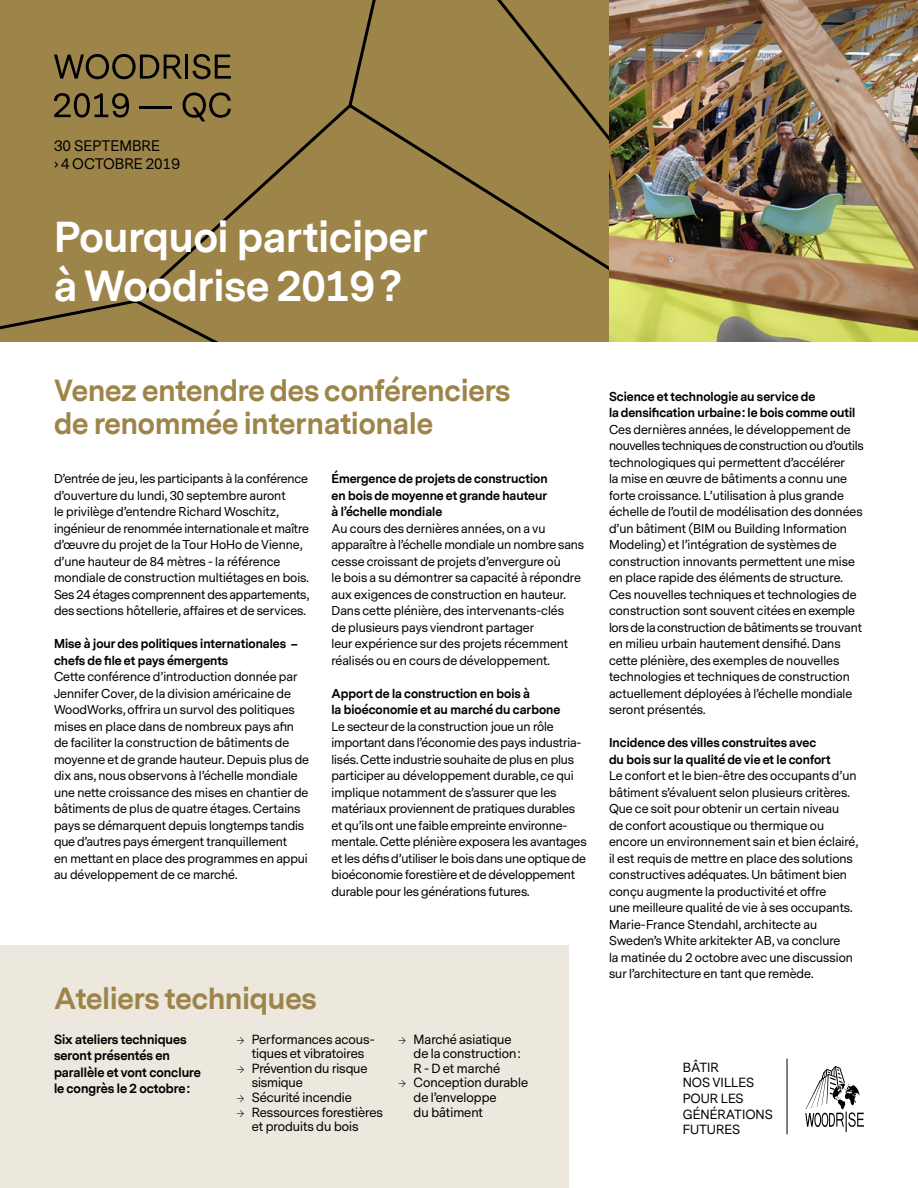
<style>
.page{position:relative;width:918px;height:1188px;background:#fff}
.page>*{position:absolute;margin:0;border:0;box-sizing:border-box;transform-origin:0 0}
.t1{font:700 40.5px/49.5px "Messina Sans";color:#fff}
.t2{font:700 28.5px/33px "Messina Sans";color:#9d8549}
.t3{font:14.25px/18px "Messina Sans";color:#000}
.t4{font:12.45px/15.6px "Messina Sans";color:#000}
.t5{font:12.3px/14.7px "Messina Sans";color:#000}
.t6{font:700 12.3px/16.5px "Messina Sans";color:#000}
.t7{font:12px/16.5px "Messina Sans";color:#000}
.t8{font:700 12px/16.5px "Messina Sans";color:#000}
.s1{font-family:"Simplon BP Mono";font-weight:500}
</style>
<div class="page">
<div style="left:0;top:945px;width:569px;height:243px;background:#ede8de"></div>
<div style="left:0;top:0;width:609px;height:342px;background:#9d8549"></div>
<svg style="left:54px;top:54px;width:128px;height:25px;background:#6a5931"></svg>
<hr style="left:185px;top:55px;width:3px;height:24px;background:#000">
<svg style="left:193px;top:54px;width:38px;height:25px"></svg>
<svg style="left:54px;top:93px;width:75px;height:25px;background:#695931"></svg>
<hr style="left:140px;top:107px;width:32px;height:2px;background:#000">
<svg style="left:183px;top:93px;width:48px;height:28px"></svg>
<svg style="left:805px;top:1066px;width:59px;height:66px"></svg>
<img style="left:609px;top:0;width:309px;height:342px">
<hr style="left:787px;top:1059px;width:1px;height:75px;background:#000">
<p class="t3" style="left:54px;top:137px;width:127px">30 SEPTEMBRE<br>› 4 OCTOBRE 2019</p>
<h1 class="t1" style="left:54px;top:214px;width:376px">Pourquoi participer à Woodrise 2019?</h1>
<h2 class="t2" style="left:54px;top:375px;width:458px">Venez entendre des conférenciers de renommée internationale</h2>
<p class="t7" style="left:54px;top:471px;width:257px">D’entrée de jeu, les participants à la conférence d’ouverture du lundi, 30 septembre auront<br>le privilège d’entendre Richard Woschitz, ingénieur de renommée internationale et maître d’œuvre du projet de la Tour HoHo de Vienne, d’une hauteur de 84 mètres - la référence mondiale de construction multiétages en bois.<br>Ses 24 étages comprennent des appartements, des sections hôtellerie, affaires et de services.</p>
<p class="t8" style="left:54px;top:636px;width:246px">Mise à jour des politiques internationales – chefs de file et pays émergents</p>
<p class="t7" style="left:54px;top:669px;width:257px">Cette conférence d’introduction donnée par Jennifer Cover, de la division américaine de WoodWorks, offrira un survol des politiques mises en place dans de nombreux pays afin de faciliter la construction de bâtiments de moyenne et de grande hauteur. Depuis plus de dix ans, nous observons à l’échelle mondiale une nette croissance des mises en chantier de bâtiments de plus de quatre étages. Certains pays se démarquent depuis longtemps tandis que d’autres pays émergent tranquillement<br>en mettant en place des programmes en appui au développement de ce marché.</p>
<p class="t8" style="left:332px;top:471px;width:218px;text-align:justify">Émergence de projets de construction en bois de moyenne et grande hauteur à l’échelle mondiale</p>
<p class="t7" style="left:332px;top:520px;width:254px">Au cours des dernières années, on a vu apparaître à l’échelle mondiale un nombre sans cesse croissant de projets d’envergure où<br>le bois a su démontrer sa capacité à répondre aux exigences de construction en hauteur.<br>Dans cette plénière, des intervenants-clés<br>de plusieurs pays viendront partager<br>leur expérience sur des projets récemment réalisés ou en cours de développement.</p>
<p class="t8" style="left:332px;top:685px;width:230px">Apport de la construction en bois à<br>la bioéconomie et au marché du carbone</p>
<p class="t7" style="left:332px;top:718px;width:257px">Le secteur de la construction joue un rôle important dans l’économie des pays industria&shy;lisés. Cette industrie souhaite de plus en plus participer au développement durable, ce qui implique notamment de s’assurer que les matériaux proviennent de pratiques durables et qu’ils ont une faible empreinte environne&shy;mentale. Cette plénière exposera les avantages et les défis d’utiliser le bois dans une optique de bioéconomie forestière et de développement durable pour les générations futures.</p>
<h2 class="t2" style="left:54px;top:983px;width:264px">Ateliers techniques</h2>
<p class="t6" style="left:54px;top:1032px;width:148px">Six ateliers techniques seront présentés en parallèle et vont conclure le congrès le 2 octobre:</p>
<p class="t5" style="left:237px;top:1032px;width:140px;text-align:center"><span class="s1">→</span> Performances acous&shy;tiques et vibratoires</p>
<p class="t5" style="left:252px;top:1061px;width:117px;text-indent:-15px"><span class="s1">→</span> Prévention du risque sismique</p>
<p class="t5" style="left:237px;top:1091px;width:117px"><span class="s1">→</span> Sécurité incendie</p>
<p class="t5" style="left:252px;top:1105px;width:133px;text-indent:-15px"><span class="s1">→</span> Ressources forestières et produits du bois</p>
<p class="t5" style="left:414px;top:1032px;width:109px;text-indent:-15px"><span class="s1">→</span> Marché asiatique de la construction:<br>R - D et marché</p>
<p class="t5" style="left:414px;top:1076px;width:116px;text-indent:-15px"><span class="s1">→</span> Conception durable de l’enveloppe<br>du bâtiment</p>
<p class="t8" style="left:609px;top:388px;width:248px">Science et technologie au service de<br>la densification urbaine: le bois comme outil</p>
<p class="t7" style="left:609px;top:421px;width:256px">Ces dernières années, le développement de nouvelles techniques de construction ou d’outils technologiques qui permettent d’accélérer<br>la mise en œuvre de bâtiments a connu une forte croissance. L’utilisation à plus grande échelle de l’outil de modélisation des données d’un bâtiment (BIM ou Building Information Modeling) et l’intégration de systèmes de construction innovants permettent une mise en place rapide des éléments de structure.<br>Ces nouvelles techniques et technologies de construction sont souvent citées en exemple lors de la construction de bâtiments se trouvant en milieu urbain hautement densifié. Dans cette plénière, des exemples de nouvelles technologies et techniques de construction actuellement déployées à l’échelle mondiale seront présentés.</p>
<p class="t8" style="left:609px;top:735px;width:223px">Incidence des villes construites avec du bois sur la qualité de vie et le confort</p>
<p class="t7" style="left:609px;top:768px;width:251px">Le confort et le bien-être des occupants d’un bâtiment s’évaluent selon plusieurs critères.<br>Que ce soit pour obtenir un certain niveau<br>de confort acoustique ou thermique ou encore un environnement sain et bien éclairé, il est requis de mettre en place des solutions constructives adéquates. Un bâtiment bien conçu augmente la productivité et offre<br>une meilleure qualité de vie à ses occupants.<br>Marie-France Stendahl, architecte au Sweden’s White arkitekter AB, va conclure<br>la matinée du 2 octobre avec une discussion sur l’architecture en tant que remède.</p>
<p class="t4" style="left:683px;top:1060px;width:92px">BÂTIR<br>NOS VILLES<br>POUR LES<br>GÉNÉRATIONS<br>FUTURES</p>
</div>
